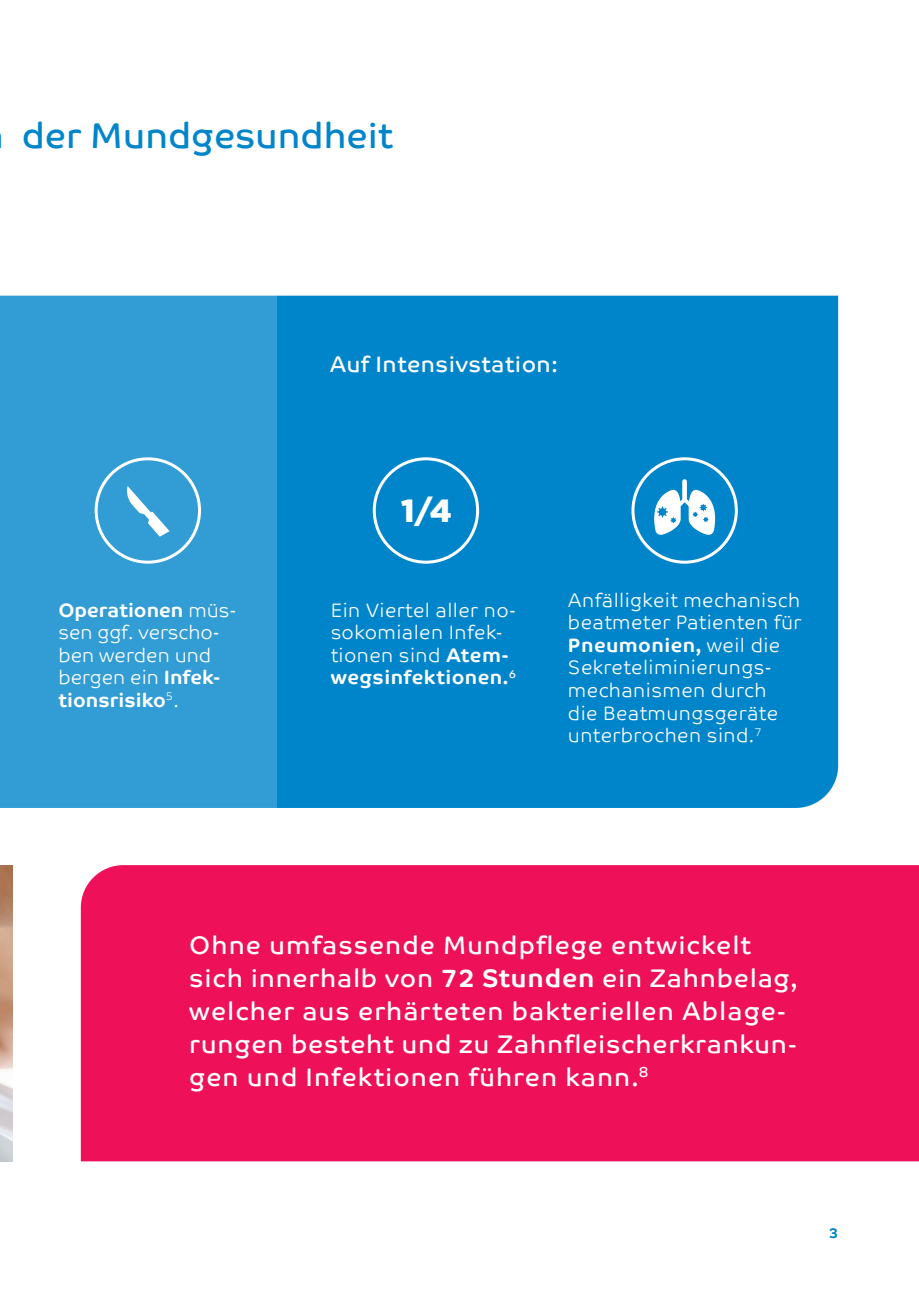
<style>
.page{position:relative;width:919px;height:1289px;background:#fff}
.page>*{position:absolute;margin:0;border:0;box-sizing:border-box;transform-origin:0 0}
.t1{font:36px "Co Text";color:#0085cb}
.t2{font:900 31.95px "Gotham";color:#fff}
.t3{font:25.5px/33px "Co Text";letter-spacing:.04em;color:#fff}
.t4{font:22.5px "Co Text";letter-spacing:.02em;color:#fff}
.t5{font:300 19.5px/22.5px "Co Text";letter-spacing:.02em;color:#fff}
.t6{font:300 19.5px/22.5px "Co Text";color:#fff}
.t7{font:700 14.25px "Co Text";color:#0085cb}
.s1{font-weight:700}
</style>
<div class="page">
<div style="left:81px;top:865px;width:837px;height:296px;background:#ee1059"></div>
<img style="left:0;top:865px;width:13px;height:296px">
<div style="left:276px;top:296px;width:562px;height:512px;background:#0085cb"></div>
<div style="left:0;top:296px;width:276px;height:512px;background:#329cd5"></div>
<div style="left:374px;top:459px;width:103px;height:103px;background:#0085cb;border-radius:50%"></div>
<div style="left:373px;top:457px;width:106px;height:106px;border:3px solid #fff;border-radius:50%"></div>
<div style="left:95px;top:457px;width:106px;height:106px;border:3px solid #fff;border-radius:50%"></div>
<svg style="left:127px;top:486px;width:42px;height:50px"></svg>
<div style="left:631px;top:457px;width:106px;height:106px;border:3px solid #fff;border-radius:50%"></div>
<svg style="left:654px;top:479px;width:61px;height:56px"></svg>
<h1 class="t1" style="left:22px;top:114px;width:372px">der Mundgesundheit</h1>
<p class="t6" style="left:58px;top:598px;width:179px"><span class="s1">Operationen</span> müs&shy;sen ggf. verscho&shy;ben werden und bergen ein <span class="s1">Infek&shy;tionsrisiko</span><sup>5</sup>.</p>
<p class="t4" style="left:330px;top:351px;width:229px">Auf Intensivstation:</p>
<h2 class="t2" style="left:401px;top:488px;width:52px">1/4</h2>
<p class="t5" style="left:330px;top:598px;width:187px">Ein Viertel aller no&shy;sokomialen Infek&shy;tionen sind <span class="s1">Atem&shy;wegsinfektionen.</span><sup>6</sup></p>
<p class="t5" style="left:568px;top:589px;width:235px">Anfälligkeit mechanisch beatmeter Patienten für<br><span class="s1">Pneumonien,</span> weil die<br>Sekreteliminierungs&shy;mechanismen durch<br>die Beatmungsgeräte unterbrochen sind.<sup>7</sup></p>
<h3 class="t3" style="left:189px;top:928px;width:609px">Ohne umfassende Mundpflege entwickelt sich innerhalb von <span class="s1">72 Stunden</span> ein Zahnbelag, welcher aus erhärteten bakteriellen Ablage&shy;rungen besteht und zu Zahnfleischerkrankun&shy;gen und Infektionen führen kann.<sup>8</sup></h3>
<p class="t7" style="left:828px;top:1224px;width:11px">3</p>
</div>
